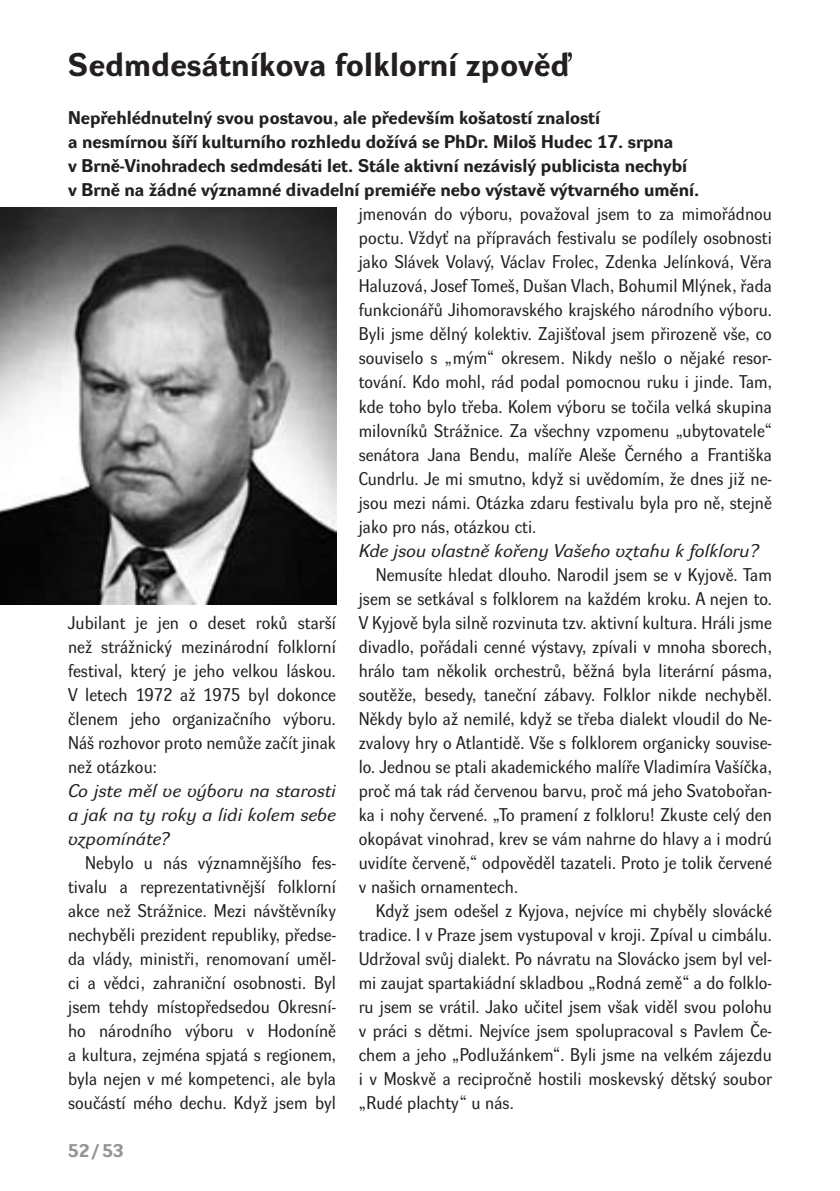
<style>
.page{position:relative;width:840px;height:1191px;background:#fff}
.page>*{position:absolute;margin:0;border:0;box-sizing:border-box;transform-origin:0 0}
.Nadpis_článku{font:700 32px "Dyna Grotesk RECE";letter-spacing:.01em;color:#231f20}
.ZTsans_cond{font:18px/24px "Dyna Grotesk RCE";letter-spacing:.005em;color:#231f20;text-align:justify}
.Perex{font:700 18px/24px "Dyna Grotesk RECE";color:#231f20}
.ZTsans_cond_-_BO{font:18px/24px "Dyna Grotesk RCE";letter-spacing:.005em;color:#231f20;text-align:justify}
.ZTsans_-_otázka{font:italic 18px/24px "Dyna Grotesk RECE";color:#231f20;text-align:justify}
.t1{font:700 18px "Dyna Grotesk RECE";color:#939598}
</style>
<div class="page">
<img style="left:0;top:208px;width:336px;height:396px">
<p class="Nadpis_článku" style="left:68px;top:47px;width:503px">Sedmdesátníkova folklorní zpověď</p>
<p class="Perex" style="left:68px;top:108px;width:632px">Nepřehlédnutelný svou postavou, ale především košatostí znalostí<br>a nesmírnou šíří kulturního rozhledu dožívá se PhDr. Miloš Hudec 17. srpna<br>v Brně-Vinohradech sedmdesáti let. Stále aktivní nezávislý publicista nechybí v Brně na žádné významné divadelní premiéře nebo výstavě výtvarného umění.</p>
<p class="ZTsans_cond_-_BO" style="left:68px;top:612px;width:269px">Jubilant je jen o deset roků starší než strážnický mezinárodní folklorní festival, který je jeho velkou láskou.<br>V letech 1972 až 1975 byl dokonce členem jeho organizačního výboru.<br>Náš rozhovor proto nemůže začít jinak než otázkou:</p>
<p class="ZTsans_-_otázka" style="left:68px;top:780px;width:269px">Co jste měl ve výboru na starosti a jak na ty roky a lidi kolem sebe vzpomínáte?</p>
<p class="ZTsans_cond" style="left:68px;top:852px;width:269px;text-indent:17px">Nebylo u nás významnějšího fes&shy;tivalu a reprezentativnější folklorní akce než Strážnice. Mezi návštěvníky nechyběli prezident republiky, předse&shy;da vlády, ministři, renomovaní uměl&shy;ci a vědci, zahraniční osobnosti. Byl jsem tehdy místopředsedou Okresní&shy;ho národního výboru v Hodoníně a kultura, zejména spjatá s regionem, byla nejen v mé kompetenci, ale byla součástí mého dechu. Když jsem byl</p>
<p class="t1" style="left:68px;top:1140px;width:57px">52 / 53</p>
<p class="ZTsans_cond" style="left:358px;top:204px;width:414px">jmenován do výboru, považoval jsem to za mimořádnou poctu. Vždyť na přípravách festivalu se podílely osobnosti jako Slávek Volavý, Václav Frolec, Zdenka Jelínková, Věra Haluzová, Josef Tomeš, Dušan Vlach, Bohumil Mlýnek, řada funkcionářů Jihomoravského krajského národního výboru.<br>Byli jsme dělný kolektiv. Zajišťoval jsem přirozeně vše, co souviselo s „mým“ okresem. Nikdy nešlo o nějaké resor&shy;tování. Kdo mohl, rád podal pomocnou ruku i jinde. Tam, kde toho bylo třeba. Kolem výboru se točila velká skupina milovníků Strážnice. Za všechny vzpomenu „ubytovatele“ senátora Jana Bendu, malíře Aleše Černého a Františka Cundrlu. Je mi smutno, když si uvědomím, že dnes již ne&shy;jsou mezi námi. Otázka zdaru festivalu byla pro ně, stejně jako pro nás, otázkou cti.</p>
<p class="ZTsans_-_otázka" style="left:358px;top:540px;width:401px">Kde jsou vlastně kořeny Vašeho vztahu k folkloru?</p>
<p class="ZTsans_cond" style="left:358px;top:564px;width:414px;text-indent:17px">Nemusíte hledat dlouho. Narodil jsem se v Kyjově. Tam jsem se setkával s folklorem na každém kroku. A nejen to.<br>V Kyjově byla silně rozvinuta tzv. aktivní kultura. Hráli jsme divadlo, pořádali cenné výstavy, zpívali v mnoha sborech, hrálo tam několik orchestrů, běžná byla literární pásma, soutěže, besedy, taneční zábavy. Folklor nikde nechyběl.<br>Někdy bylo až nemilé, když se třeba dialekt vloudil do Ne&shy;zvalovy hry o Atlantidě. Vše s folklorem organicky souvise&shy;lo. Jednou se ptali akademického malíře Vladimíra Vašíčka, proč má tak rád červenou barvu, proč má jeho Svatobořan&shy;ka i nohy červené. „To pramení z folkloru! Zkuste celý den okopávat vinohrad, krev se vám nahrne do hlavy a i modrú uvidíte červeně,“ odpověděl tazateli. Proto je tolik červené v našich ornamentech.</p>
<p class="ZTsans_cond" style="left:358px;top:900px;width:414px;text-indent:17px">Když jsem odešel z Kyjova, nejvíce mi chyběly slovácké tradice. I v Praze jsem vystupoval v kroji. Zpíval u cimbálu.<br>Udržoval svůj dialekt. Po návratu na Slovácko jsem byl vel&shy;mi zaujat spartakiádní skladbou „Rodná země“ a do folklo&shy;ru jsem se vrátil. Jako učitel jsem však viděl svou polohu v práci s dětmi. Nejvíce jsem spolupracoval s Pavlem Če&shy;chem a jeho „Podlužánkem“. Byli jsme na velkém zájezdu i v Moskvě a recipročně hostili moskevský dětský soubor „Rudé plachty“ u nás.</p>
</div>
